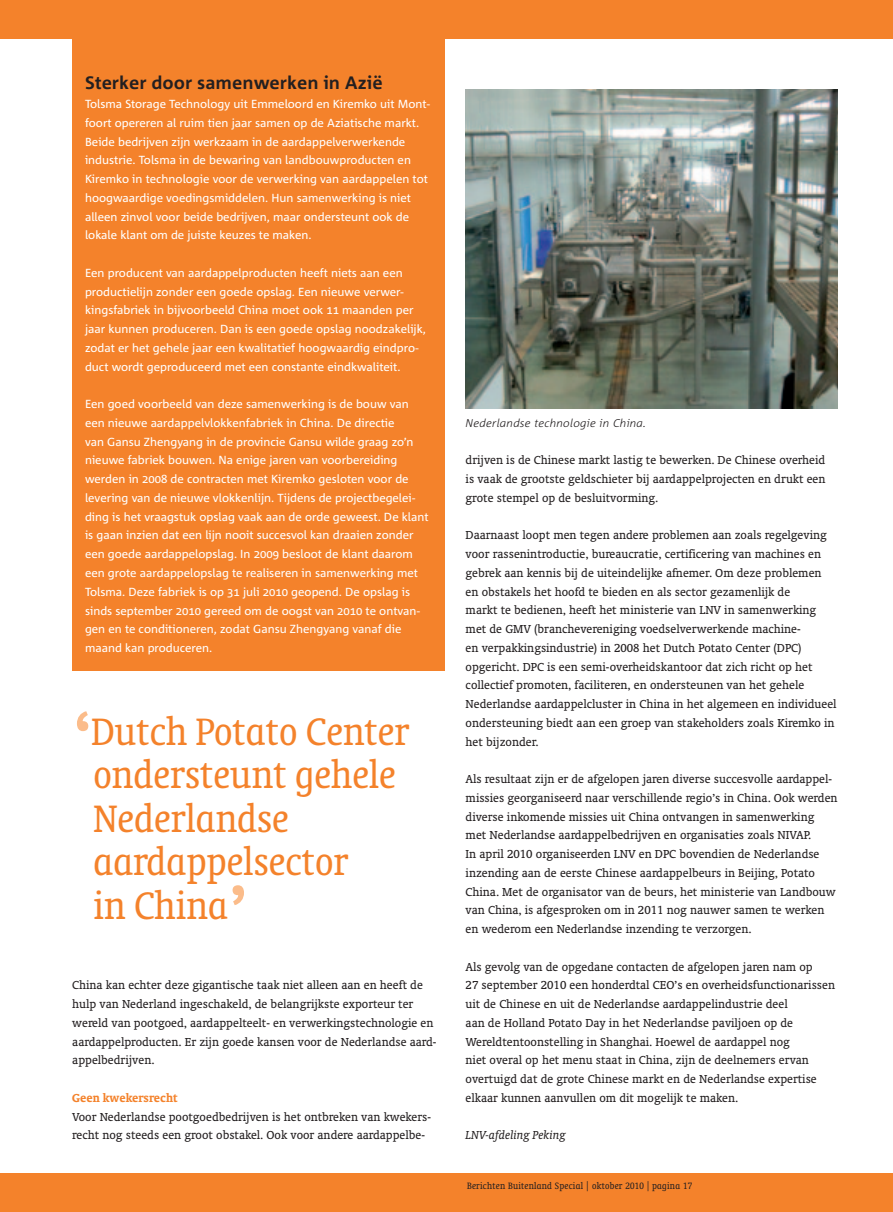
<style>
.page{position:relative;width:893px;height:1212px;background:#fff}
.page>*{position:absolute;margin:0;border:0;box-sizing:border-box;transform-origin:0 0}
.t1{font:condensed 43.5px/43.5px "Oranda BT";color:#f4822b}
.t2{font:18px "Agrofont Vet";color:#231f20}
.t3{font:13.2px/18.8px "Oranda BT";color:#231f20}
.t4{font:italic 13.2px "Oranda BT";color:#231f20}
.t5{font:700 13.2px "Oranda BT";color:#f4822b}
.t6{font:11.7px/18.8px "Agrofont Normaal";color:#fff}
.t7{font:11.25px "Agrofont Mager Cursief";letter-spacing:.015em;color:#231f20}
.t8{font:condensed 10.5px "Oranda BT";letter-spacing:.02em;color:#231f20}
.s1{font-size:93px;color:#fbbc8a}
.s2{font-family:"Agrofont Mager";font-stretch:normal}
</style>
<div class="page">
<div style="left:0;top:1174px;width:893px;height:38px;background:#f4822b"></div>
<div style="left:0;top:0;width:893px;height:38px;background:#f4822b"></div>
<div style="left:72px;top:38px;width:372px;height:633px;background:#f4822b"></div>
<img style="left:466px;top:89px;width:372px;height:319px">
<h2 class="t2" style="left:85px;top:73px;width:299px">Sterker door samenwerken in Azië</h2>
<p class="t6" style="left:85px;top:95px;width:347px">Tolsma Storage Technology uit Emmeloord en Kiremko uit Mont&shy;foort opereren al ruim tien jaar samen op de Aziatische markt.<br>Beide bedrijven zijn werkzaam in de aardappelverwerkende industrie. Tolsma in de bewaring van landbouwproducten en Kiremko in technologie voor de verwerking van aardappelen tot hoogwaardige voedingsmiddelen. Hun samenwerking is niet alleen zinvol voor beide bedrijven, maar ondersteunt ook de lokale klant om de juiste keuzes te maken.</p>
<p class="t6" style="left:85px;top:264px;width:343px">Een producent van aardappelproducten heeft niets aan een productielijn zonder een goede opslag. Een nieuwe verwer&shy;kingsfabriek in bijvoorbeeld China moet ook 11 maanden per jaar kunnen produceren. Dan is een goede opslag noodzakelijk, zodat er het gehele jaar een kwalitatief hoogwaardig eindpro&shy;duct wordt geproduceerd met een constante eindkwaliteit.</p>
<p class="t6" style="left:85px;top:395px;width:345px">Een goed voorbeeld van deze samenwerking is de bouw van een nieuwe aardappelvlokkenfabriek in China. De directie<br>van Gansu Zhengyang in de provincie Gansu wilde graag zo’n nieuwe fabriek bouwen. Na enige jaren van voorbereiding werden in 2008 de contracten met Kiremko gesloten voor de levering van de nieuwe vlokkenlijn. Tijdens de projectbegelei&shy;ding is het vraagstuk opslag vaak aan de orde geweest. De klant is gaan inzien dat een lijn nooit succesvol kan draaien zonder een goede aardappelopslag. In 2009 besloot de klant daarom een grote aardappelopslag te realiseren in samenwerking met Tolsma. Deze fabriek is op 31 juli 2010 geopend. De opslag is sinds september 2010 gereed om de oogst van 2010 te ontvan&shy;gen en te conditioneren, zodat Gansu Zhengyang vanaf die maand kan produceren.</p>
<h1 class="t1" style="left:94px;top:709px;width:317px;text-indent:-21px"><span class="s1">‘</span>Dutch Potato Center ondersteunt gehele<br>Nederlandse aardappelsector<br>in China<span class="s1">’</span></h1>
<p class="t3" style="left:72px;top:976px;width:366px">China kan echter deze gigantische taak niet alleen aan en heeft de hulp van Nederland ingeschakeld, de belangrijkste exporteur ter wereld van pootgoed, aardappelteelt- en verwerkingstechnologie en aardappelproducten. Er zijn goede kansen voor de Nederlandse aard&shy;appelbedrijven.</p>
<p class="t5" style="left:72px;top:1090px;width:107px">Geen kwekersrecht</p>
<p class="t3" style="left:72px;top:1107px;width:360px">Voor Nederlandse pootgoedbedrijven is het ontbreken van kwekers&shy;recht nog steeds een groot obstakel. Ook voor andere aardappelbe-</p>
<p class="t7" style="left:466px;top:417px;width:182px">Nederlandse technologie in China.</p>
<p class="t3" style="left:466px;top:451px;width:361px;text-align:justify">drijven is de Chinese markt lastig te bewerken. De Chinese overheid is vaak de grootste geldschieter bij aardappelprojecten en drukt een grote stempel op de besluitvorming.</p>
<p class="t3" style="left:466px;top:526px;width:372px">Daarnaast loopt men tegen andere problemen aan zoals regelgeving voor rassenintroductie, bureaucratie, certificering van machines en gebrek aan kennis bij de uiteindelijke afnemer. Om deze problemen en obstakels het hoofd te bieden en als sector gezamenlijk de<br>markt te bedienen, heeft het ministerie van LNV in samenwerking met de GMV (branchevereniging voedselverwerkende machine-<br>en verpakkingsindustrie) in 2008 het Dutch Potato Center (DPC) opgericht. DPC is een semi-overheidskantoor dat zich richt op het collectief promoten, faciliteren, en ondersteunen van het gehele Nederlandse aardappelcluster in China in het algemeen en individueel ondersteuning biedt aan een groep van stakeholders zoals Kiremko in het bijzonder.</p>
<p class="t3" style="left:466px;top:769px;width:373px">Als resultaat zijn er de afgelopen jaren diverse succesvolle aardappel&shy;missies georganiseerd naar verschillende regio’s in China. Ook werden diverse inkomende missies uit China ontvangen in samenwerking met Nederlandse aardappelbedrijven en organisaties zoals NIVAP.<br>In april 2010 organiseerden LNV en DPC bovendien de Nederlandse inzending aan de eerste Chinese aardappelbeurs in Beijing, Potato China. Met de organisator van de beurs, het ministerie van Landbouw van China, is afgesproken om in 2011 nog nauwer samen te werken en wederom een Nederlandse inzending te verzorgen.</p>
<p class="t3" style="left:466px;top:957px;width:371px">Als gevolg van de opgedane contacten de afgelopen jaren nam op<br>27 september 2010 een honderdtal CEO’s en overheidsfunctionarissen uit de Chinese en uit de Nederlandse aardappelindustrie deel<br>aan de Holland Potato Day in het Nederlandse paviljoen op de Wereldtentoonstelling in Shanghai. Hoewel de aardappel nog<br>niet overal op het menu staat in China, zijn de deelnemers ervan overtuigd dat de grote Chinese markt en de Nederlandse expertise elkaar kunnen aanvullen om dit mogelijk te maken.</p>
<p class="t4" style="left:466px;top:1127px;width:102px">LNV-afdeling Peking</p>
<p class="t8" style="left:467px;top:1179px;width:226px">Berichten Buitenland Special <span class="s2">|</span> oktober 2010 <span class="s2">|</span> pagina 17</p>
</div>
